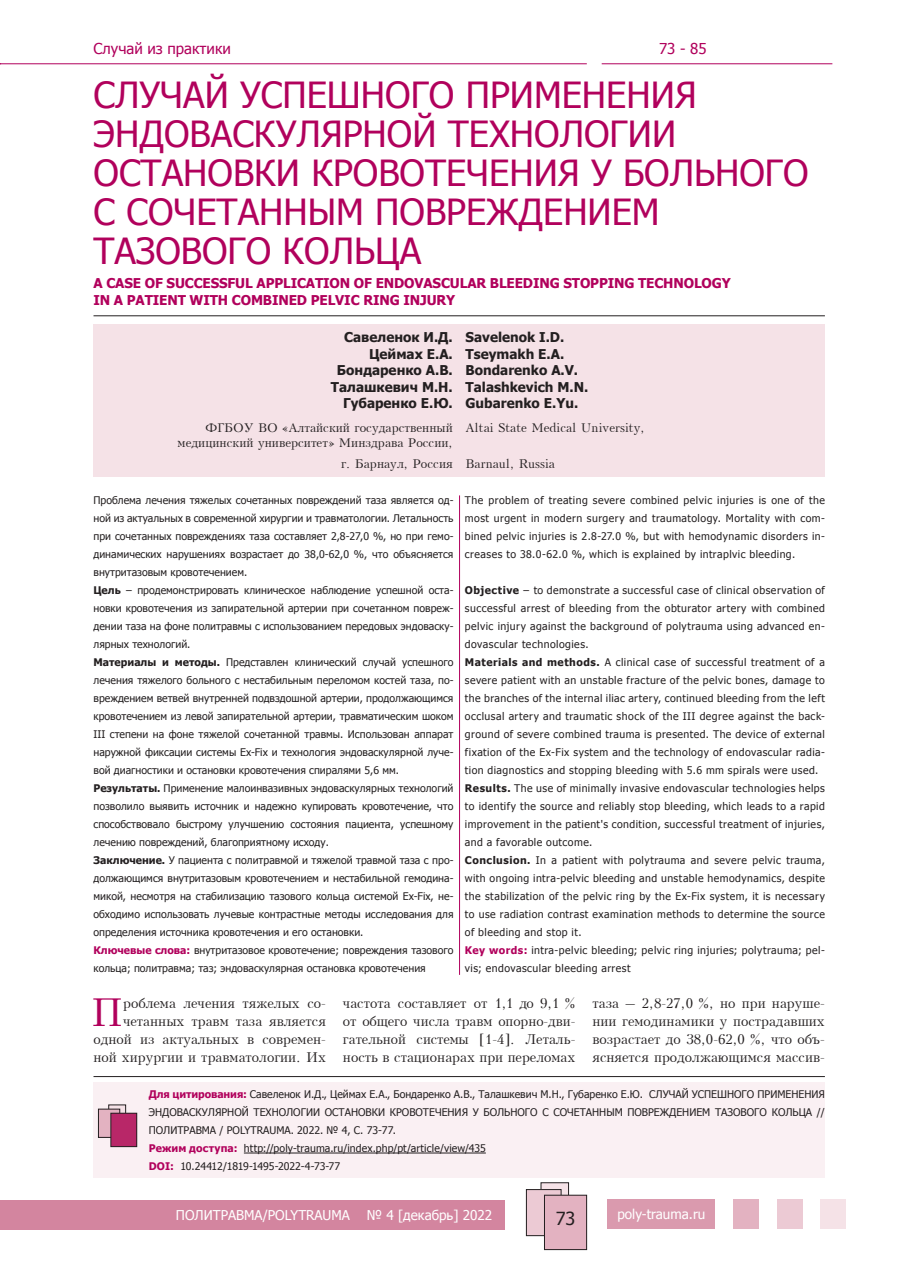
<style>
.page{position:relative;width:910px;height:1280px;background:#fff}
.page>*{position:absolute;margin:0;border:0;box-sizing:border-box;transform-origin:0 0}
.t1{font:38.4px "Kudrashov Plain";color:#b1015c}
.t2{font:36px/39px "Tahoma";color:#b1015c}
.t3{font:18px "Tahoma";color:#231f20}
.t4{font:15px "Tahoma";color:#b1015c}
.t5{font:13.5px/18px "Kudrashov Plain";color:#231f20;text-align:justify}
.t6{font:700 13.5px/16.5px "Tahoma";color:#231f20;text-align:right}
.t7{font:700 13.5px/16.5px "Tahoma";letter-spacing:-.01em;color:#b1015c}
.t8{font:13.5px "Tahoma";color:#fff}
.t9{font:12px/15px "Kudrashov Plain";color:#231f20;text-align:right}
.t10{font:10.5px/18px "Tahoma";color:#231f20}
.t11{font:10.5px/18px "Tahoma";letter-spacing:.045em;color:#231f20}
.s1{font-weight:700}
.s2{font-weight:700;color:#b1015c}
</style>
<div class="page">
<div style="left:607px;top:1198px;width:107px;height:30px;background:#da9aae"></div>
<div style="left:733px;top:1198px;width:26px;height:30px;background:#e3b2c1"></div>
<div style="left:777px;top:1198px;width:26px;height:30px;background:#eccad4"></div>
<div style="left:821px;top:1198px;width:25px;height:30px;background:#f5e2e7"></div>
<div style="left:0;top:1200px;width:505px;height:29px;background:#d3859f"></div>
<div style="left:541px;top:1183px;width:28px;height:36px;background:#f5e2e7"></div>
<div style="left:541px;top:1182px;width:28px;height:37px;border:1px solid #231f20"></div>
<div style="left:526px;top:1189px;width:35px;height:47px;background:#eccad4"></div>
<div style="left:526px;top:1189px;width:35px;height:47px;border:1px solid #231f20"></div>
<div style="left:544px;top:1195px;width:43px;height:54px;background:#e3b2c1"></div>
<div style="left:544px;top:1195px;width:43px;height:55px;border:1px solid #231f20"></div>
<hr style="left:0;top:63px;width:587px;height:1px;background:#b1015c">
<hr style="left:602px;top:63px;width:230px;height:1px;background:#b1015c">
<div style="left:94px;top:1083px;width:731px;height:95px;background:#faf0f3"></div>
<hr style="left:244px;top:1153px;width:242px;height:1px;background:#231f20">
<div style="left:94px;top:324px;width:731px;height:152px;background:#f5e2e7"></div>
<hr style="left:94px;top:315px;width:731px;height:1px;background:#231f20">
<hr style="left:94px;top:1076px;width:731px;height:1px;background:#231f20">
<svg style="left:111px;top:1107px;width:13px;height:6px"></svg>
<div style="left:109px;top:1105px;width:17px;height:22px;border:1px solid #231f20"></div>
<div style="left:98px;top:1109px;width:22px;height:28px;background:#e3b2c1"></div>
<div style="left:98px;top:1109px;width:22px;height:28px;border:1px solid #231f20"></div>
<div style="left:111px;top:1113px;width:26px;height:33px;background:#b82768"></div>
<div style="left:111px;top:1113px;width:26px;height:34px;border:1px solid #231f20"></div>
<hr style="left:459px;top:495px;width:1px;height:480px;background:#b1015c">
<h3 class="t4" style="left:94px;top:38px;width:139px">Случай из практики</h3>
<h3 class="t4" style="left:659px;top:38px;width:49px">73 - 85</h3>
<h2 class="t2" style="left:94px;top:74px;width:717px">СЛУЧАЙ УСПЕШНОГО ПРИМЕНЕНИЯ<br>ЭНДОВАСКУЛЯРНОЙ ТЕХНОЛОГИИ<br>ОСТАНОВКИ КРОВОТЕЧЕНИЯ У БОЛЬНОГО<br>С СОЧЕТАННЫМ ПОВРЕЖДЕНИЕМ<br>ТАЗОВОГО КОЛЬЦА</h2>
<p class="t7" style="left:94px;top:274px;width:639px">A CASE OF SUCCESSFUL APPLICATION OF ENDOVASCULAR BLEEDING STOPPING TECHNOLOGY<br>IN A PATIENT WITH COMBINED PELVIC RING INJURY</p>
<p class="t6" style="left:331px;top:328px;width:123px">Савеленок И.Д.<br>Цеймах Е.А.<br>Бондаренко А.В.<br>Талашкевич М.Н.<br>Губаренко Е.Ю.</p>
<p class="t9" style="left:178px;top:420px;width:277px">ФГБОУ ВО «Алтайский государственный медицинский университет» Минздрава России,</p>
<p class="t9" style="left:341px;top:456px;width:113px">г. Барнаул, Россия</p>
<p class="t6" style="left:466px;top:328px;width:124px;text-align:left">Savelenok I.D.<br>Tseymakh E.A.<br>Bondarenko A.V.<br>Talashkevich M.N.<br>Gubarenko E.Yu.</p>
<p class="t9" style="left:466px;top:420px;width:181px">Altai State Medical University,</p>
<p class="t9" style="left:466px;top:456px;width:91px">Barnaul, Russia</p>
<p class="t10" style="left:94px;top:491px;width:362px">Проблема лечения тяжелых сочетанных повреждений таза является од&shy;ной из актуальных в современной хирургии и травматологии. Летальность при сочетанных повреждениях таза составляет 2,8-27,0 %, но при гемо&shy;динамических нарушениях возрастает до 38,0-62,0 %, что объясняется внутритазовым кровотечением.<br><span class="s1">Цель</span> – продемонстрировать клиническое наблюдение успешной оста&shy;новки кровотечения из запирательной артерии при сочетанном повреж&shy;дении таза на фоне политравмы с использованием передовых эндоваску&shy;лярных технологий.<br><span class="s1">Материалы и методы.</span> Представлен клинический случай успешного лечения тяжелого больного с нестабильным переломом костей таза, по&shy;вреждением ветвей внутренней подвздошной артерии, продолжающимся кровотечением из левой запирательной артерии, травматическим шоком III степени на фоне тяжелой сочетанной травмы. Использован аппарат наружной фиксации системы Ex-Fix и технология эндоваскулярной луче&shy;вой диагностики и остановки кровотечения спиралями 5,6 мм.<br><span class="s1">Результаты.</span> Применение малоинвазивных эндоваскулярных технологий позволило выявить источник и надежно купировать кровотечение, что способствовало быстрому улучшению состояния пациента, успешному лечению повреждений, благоприятному исходу.<br><span class="s1">Заключение.</span> У пациента с политравмой и тяжелой травмой таза с про&shy;должающимся внутритазовым кровотечением и нестабильной гемодина&shy;микой, несмотря на стабилизацию тазового кольца системой Ex-Fix, не&shy;обходимо использовать лучевые контрастные методы исследования для определения источника кровотечения и его остановки.<br><span class="s2">Ключевые слова:</span> внутритазовое кровотечение; повреждения тазового кольца; политравма; таз; эндоваскулярная остановка кровотечения</p>
<p class="t10" style="left:465px;top:491px;width:361px;text-align:justify">The problem of treating severe combined pelvic injuries is one of the most urgent in modern surgery and traumatology. Mortality with com&shy;bined pelvic injuries is 2.8-27.0 %, but with hemodynamic disorders in&shy;creases to 38.0-62.0 %, which is explained by intraplvic bleeding.</p>
<p class="t11" style="left:465px;top:581px;width:362px"><span class="s1">Objective</span> − to demonstrate a successful case of clinical observation of successful arrest of bleeding from the obturator artery with combined pelvic injury against the background of polytrauma using advanced en&shy;dovascular technologies.<br><span class="s1">Materials and methods.</span> A clinical case of successful treatment of a severe patient with an unstable fracture of the pelvic bones, damage to the branches of the internal iliac artery, continued bleeding from the left occlusal artery and traumatic shock of the III degree against the back&shy;ground of severe combined trauma is presented. The device of external fixation of the Ex-Fix system and the technology of endovascular radia&shy;tion diagnostics and stopping bleeding with 5.6 mm spirals were used.<br><span class="s1">Results.</span> The use of minimally invasive endovascular technologies helps to identify the source and reliably stop bleeding, which leads to a rapid improvement in the patient's condition, successful treatment of injuries, and a favorable outcome.<br><span class="s1">Conclusion.</span> In a patient with polytrauma and severe pelvic trauma, with ongoing intra-pelvic bleeding and unstable hemodynamics, despite the stabilization of the pelvic ring by the Ex-Fix system, it is necessary to use radiation contrast examination methods to determine the source of bleeding and stop it.<br><span class="s2">Key words:</span> intra-pelvic bleeding; pelvic ring injuries; polytrauma; pel&shy;vis; endovascular bleeding arrest</p>
<p class="t5" style="left:94px;top:994px;width:234px;text-align:right">роблема лечения тяжелых со&shy;четанных травм таза является одной из актуальных в современ&shy;ной хирургии и травматологии. Их</p>
<p class="t5" style="left:343px;top:994px;width:234px">частота составляет от 1,1 до 9,1 % от общего числа травм опорно-дви&shy;гательной системы [1-4]. Леталь&shy;ность в стационарах при переломах</p>
<p class="t5" style="left:592px;top:994px;width:234px">таза – 2,8-27,0 %, но при наруше&shy;нии гемодинамики у пострадавших возрастает до 38,0-62,0 %, что объ&shy;ясняется продолжающимся массив-</p>
<h1 class="t1" style="left:91px;top:990px;width:34px">П</h1>
<p class="t10" style="left:149px;top:1085px;width:678px"><span class="s2">Для цитирования:</span> Савеленок И.Д., Цеймах Е.А., Бондаренко А.В., Талашкевич М.Н., Губаренко Е.Ю. СЛУЧАЙ УСПЕШНОГО ПРИМЕНЕНИЯ ЭНДОВАСКУЛЯРНОЙ ТЕХНОЛОГИИ ОСТАНОВКИ КРОВОТЕЧЕНИЯ У БОЛЬНОГО С СОЧЕТАННЫМ ПОВРЕЖДЕНИЕМ ТАЗОВОГО КОЛЬЦА // ПОЛИТРАВМА / POLYTRAUMA. 2022. № 4, С. 73-77.<br><span class="s2">Режим доступа:</span> http://poly-trauma.ru/index.php/pt/article/view/435<br><span class="s2">DOI:</span> 10.24412/1819-1495-2022-4-73-77</p>
<p class="t8" style="left:176px;top:1206px;width:176px">ПОЛИТРАВМА/POLYTRAUMA</p>
<p class="t8" style="left:367px;top:1206px;width:127px">№ 4 [декабрь] 2022</p>
<h3 class="t3" style="left:556px;top:1206px;width:21px">73</h3>
<p class="t8" style="left:617px;top:1205px;width:89px">poly-trauma.ru</p>
</div>
